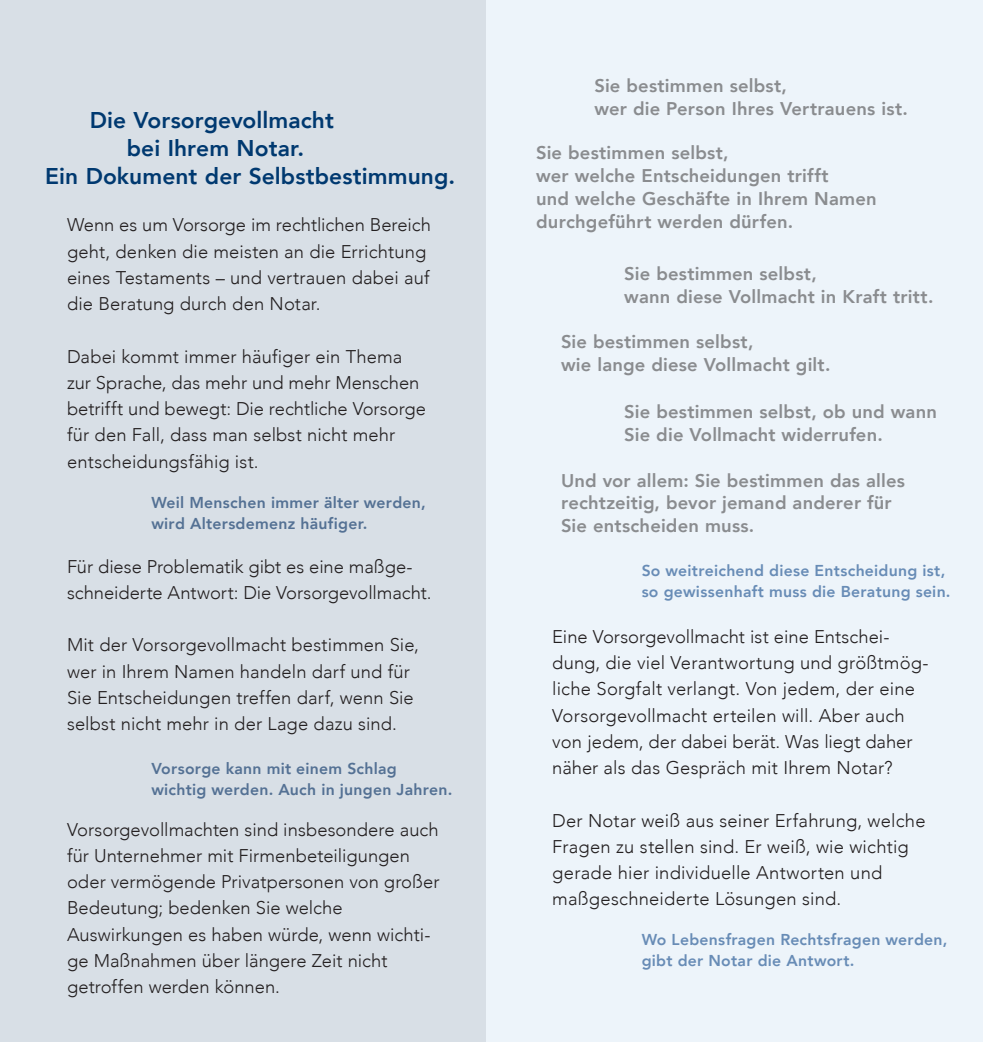
<style>
.page{position:relative;width:983px;height:1042px;background:#fff}
.page>*{position:absolute;margin:0;border:0;box-sizing:border-box;transform-origin:0 0}
._00_Headline{font:800 22.75px "Avenir LT Com";letter-spacing:.005em;color:#003970}
._01_copy_Avenir_ligh{font:300 18.38px/26.2px "Avenir LT Com";letter-spacing:.005em;color:#231f20}
._02_Kastentext_Aveni{font:800 18.38px/22.8px "Avenir LT Com";letter-spacing:.01em;color:#8a8c8f}
._02_Kastentext_Aveni-2{font:800 15.75px/21px "Avenir LT Com";letter-spacing:.015em;color:#688cb6}
._02_Kastentext_Aveni-3{font:800 15.75px/21px "Avenir LT Com";letter-spacing:.015em;color:#547194}
</style>
<div class="page">
<div style="left:0;top:0;width:486px;height:1042px;background:#d8dfe6"></div>
<div style="left:486px;top:0;width:496px;height:1042px;background:#edf4fa"></div>
<p class="_00_Headline" style="left:90px;top:107px;width:245px">Die Vorsorgevollmacht</p>
<p class="_00_Headline" style="left:127px;top:135px;width:179px">bei Ihrem Notar.</p>
<p class="_00_Headline" style="left:45px;top:163px;width:411px">Ein Dokument der Selbstbestimmung.</p>
<p class="_01_copy_Avenir_ligh" style="left:67px;top:212px;width:365px">Wenn es um Vorsorge im rechtlichen Bereich geht, denken die meisten an die Errichtung eines Testaments – und vertrauen dabei auf die Beratung durch den Notar.</p>
<p class="_01_copy_Avenir_ligh" style="left:67px;top:343px;width:337px">Dabei kommt immer häufiger ein Thema</p>
<p class="_01_copy_Avenir_ligh" style="left:67px;top:369px;width:360px">zur Sprache, das mehr und mehr Menschen betrifft und bewegt: Die rechtliche Vorsorge für den Fall, dass man selbst nicht mehr entscheidungsfähig ist.</p>
<p class="_02_Kastentext_Aveni-3" style="left:151px;top:492px;width:276px">Weil Menschen immer älter werden, wird Altersdemenz häufiger.</p>
<p class="_01_copy_Avenir_ligh" style="left:67px;top:553px;width:366px">Für diese Problematik gibt es eine maßge&shy;schneiderte Antwort: Die Vorsorgevollmacht.</p>
<p class="_01_copy_Avenir_ligh" style="left:67px;top:632px;width:353px">Mit der Vorsorgevollmacht bestimmen Sie, wer in Ihrem Namen handeln darf und für Sie Entscheidungen treffen darf, wenn Sie selbst nicht mehr in der Lage dazu sind.</p>
<p class="_02_Kastentext_Aveni-3" style="left:151px;top:757px;width:247px">Vorsorge kann mit einem Schlag</p>
<p class="_02_Kastentext_Aveni-3" style="left:151px;top:778px;width:302px">wichtig werden. Auch in jungen Jahren.</p>
<p class="_01_copy_Avenir_ligh" style="left:67px;top:816px;width:374px">Vorsorgevollmachten sind insbesondere auch für Unternehmer mit Firmenbeteiligungen oder vermögende Privatpersonen von großer Bedeutung; bedenken Sie welche Auswirkungen es haben würde, wenn wichti&shy;ge Maßnahmen über längere Zeit nicht getroffen werden können.</p>
<p class="_02_Kastentext_Aveni" style="left:594px;top:74px;width:194px">Sie bestimmen selbst,</p>
<p class="_02_Kastentext_Aveni" style="left:594px;top:97px;width:315px">wer die Person Ihres Vertrauens ist.</p>
<p class="_02_Kastentext_Aveni" style="left:536px;top:142px;width:194px">Sie bestimmen selbst,</p>
<p class="_02_Kastentext_Aveni" style="left:536px;top:164px;width:294px">wer welche Entscheidungen trifft</p>
<p class="_02_Kastentext_Aveni" style="left:536px;top:187px;width:342px">und welche Geschäfte in Ihrem Namen</p>
<p class="_02_Kastentext_Aveni" style="left:536px;top:210px;width:258px">durchgeführt werden dürfen.</p>
<p class="_02_Kastentext_Aveni" style="left:624px;top:263px;width:194px">Sie bestimmen selbst,</p>
<p class="_02_Kastentext_Aveni" style="left:624px;top:285px;width:310px">wann diese Vollmacht in Kraft tritt.</p>
<p class="_02_Kastentext_Aveni" style="left:561px;top:330px;width:194px">Sie bestimmen selbst,</p>
<p class="_02_Kastentext_Aveni" style="left:561px;top:353px;width:271px">wie lange diese Vollmacht gilt.</p>
<p class="_02_Kastentext_Aveni" style="left:624px;top:400px;width:314px">Sie bestimmen selbst, ob und wann<br>Sie die Vollmacht widerrufen.</p>
<p class="_02_Kastentext_Aveni" style="left:561px;top:469px;width:345px">Und vor allem: Sie bestimmen das alles rechtzeitig, bevor jemand anderer für<br>Sie entscheiden muss.</p>
<p class="_02_Kastentext_Aveni-2" style="left:641px;top:560px;width:305px">So weitreichend diese Entscheidung ist,</p>
<p class="_02_Kastentext_Aveni-2" style="left:641px;top:581px;width:310px">so gewissenhaft muss die Beratung sein.</p>
<p class="_01_copy_Avenir_ligh" style="left:552px;top:623px;width:378px">Eine Vorsorgevollmacht ist eine Entschei&shy;dung, die viel Verantwortung und größtmög&shy;liche Sorgfalt verlangt. Von jedem, der eine Vorsorgevollmacht erteilen will. Aber auch von jedem, der dabei berät. Was liegt daher näher als das Gespräch mit Ihrem Notar?</p>
<p class="_01_copy_Avenir_ligh" style="left:552px;top:807px;width:375px">Der Notar weiß aus seiner Erfahrung, welche Fragen zu stellen sind. Er weiß, wie wichtig gerade hier individuelle Antworten und maßgeschneiderte Lösungen sind.</p>
<p class="_02_Kastentext_Aveni-2" style="left:641px;top:929px;width:307px">Wo Lebensfragen Rechtsfragen werden, gibt der Notar die Antwort.</p>
</div>
